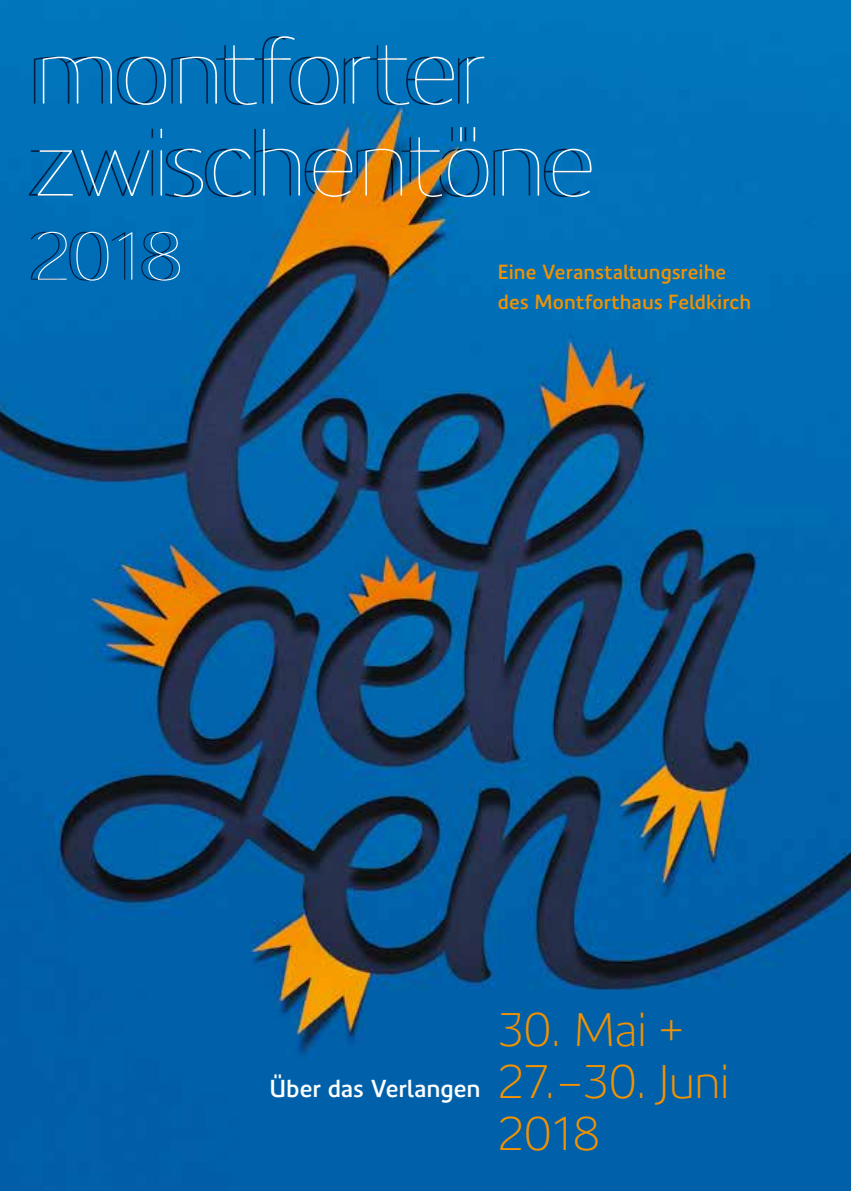
<style>
.page{position:relative;width:851px;height:1191px;background:#fff}
.page>*{position:absolute;margin:0;border:0;box-sizing:border-box;transform-origin:0 0}
.t1{font:100 92px/92px "Precious Sans Two";letter-spacing:.015em;color:#fff}
.t2{font:100 65.6px "Precious Sans Two";color:#fff}
.t3{font:300 46px/52px "Precious Sans Two";letter-spacing:-.005em;color:#f39200}
.t4{font:600 24px "Precious Sans Two";letter-spacing:-.005em;color:#fff}
.t5{font:600 20px/30px "Precious Sans Two";letter-spacing:.005em;color:#f39200}
</style>
<div class="page">
<img style="left:0;top:0;width:850px;height:1191px">
<img style="left:306px;top:119px;width:152px;height:106px">
<h1 class="t1" style="left:36px;top:24px;width:562px">montforter zwischentöne</h1>
<h2 class="t2" style="left:34px;top:214px;width:151px">2018</h2>
<p class="t5" style="left:497px;top:258px;width:255px">Eine Veranstaltungsreihe des Montforthaus Feldkirch</p>
<p class="t4" style="left:269px;top:1073px;width:213px">Über das Verlangen</p>
<h3 class="t3" style="left:497px;top:1004px;width:233px">30. Mai +<br>27.–30. Juni<br>2018</h3>
</div>
